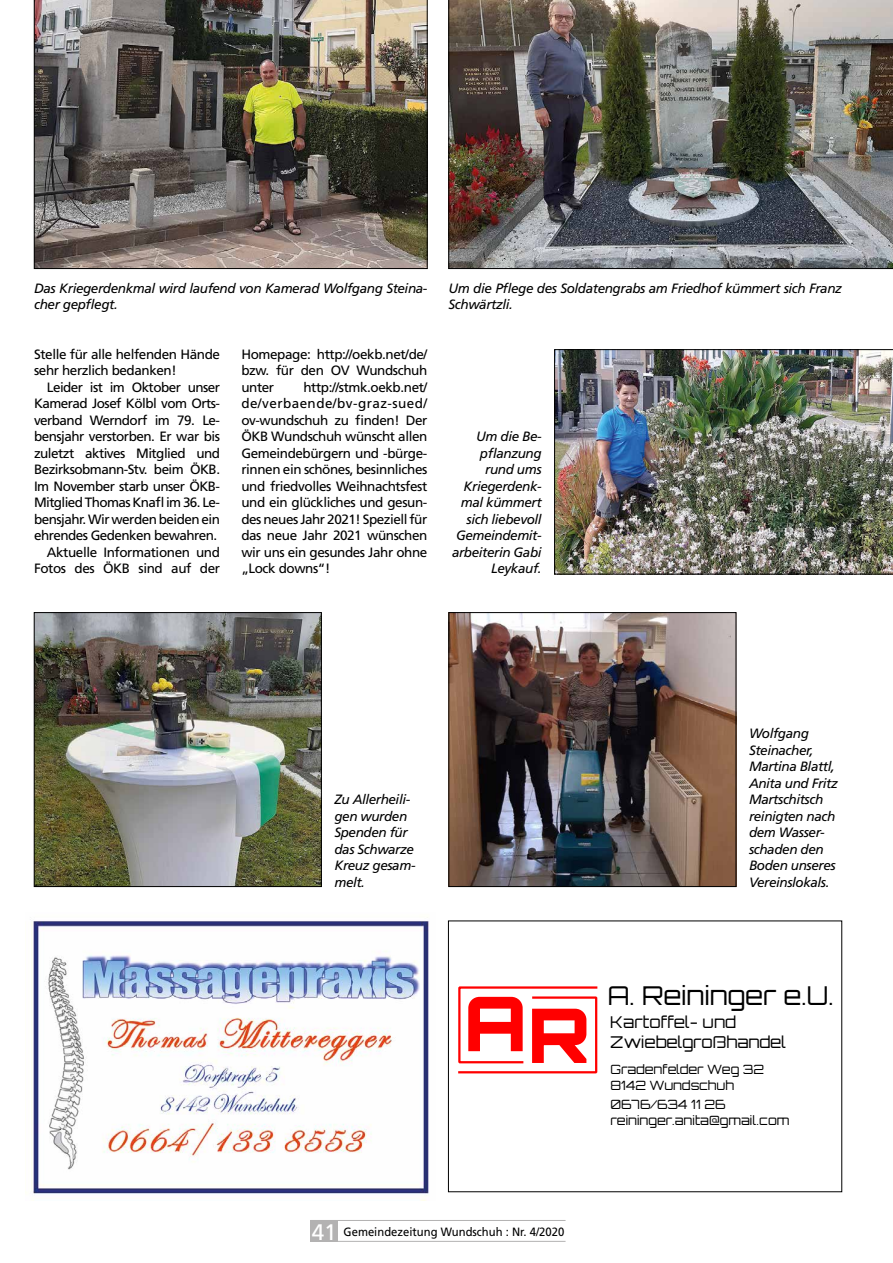
<style>
.page{position:relative;width:893px;height:1263px;background:#fff}
.page>*{position:absolute;margin:0;border:0;box-sizing:border-box;transform-origin:0 0}
.t1{font:900 75.45px "Orbitron";color:#f00}
.t2{font:300 25.95px "Orbitron";letter-spacing:-.005em;color:#000}
.t3{font:300 16.2px/20.4px "Orbitron";color:#000}
.t4{font:13.5px/16.5px "Frutiger LT Std";letter-spacing:-.04em;color:#000;text-align:justify}
.t5{font:italic 13.5px/16.5px "Frutiger LT Std";letter-spacing:-.03em;color:#000}
.t6{font:300 12.75px/16px "Orbitron";color:#000}
.t7{font:12px "Frutiger LT Std";color:#000;scale:.94 1}
.s1{font-size:22.5px;color:#fff}
</style>
<div class="page">
<div style="left:310px;top:1220px;width:28px;height:22px;background:#b3b2b2"></div>
<hr style="left:310px;top:1220px;width:256px;height:1px;background:#b3b2b2">
<hr style="left:310px;top:1241px;width:256px;height:1px;background:#b3b2b2">
<img style="left:31px;top:917px;width:398px;height:283px">
<svg style="left:458px;top:986px;width:140px;height:88px"></svg>
<img style="left:36px;top:614px;width:284px;height:271px">
<div style="left:34px;top:612px;width:288px;height:275px;border:1px solid #000"></div>
<img style="left:449px;top:0;width:444px;height:269px">
<img style="left:34px;top:0;width:393px;height:269px">
<img style="left:554px;top:349px;width:339px;height:225px">
<img style="left:451px;top:614px;width:283px;height:271px">
<div style="left:449px;top:612px;width:287px;height:275px;border:1px solid #000"></div>
<p class="t5" style="left:34px;top:280px;width:395px">Das Kriegerdenkmal wird laufend von Kamerad Wolfgang Steina&shy;cher gepflegt.</p>
<p class="t4" style="left:34px;top:346px;width:187px">Stelle für alle helfenden Hände sehr herzlich bedanken!</p>
<p class="t4" style="left:34px;top:379px;width:188px;text-align:right">Leider ist im Oktober unser<br>Kamerad Josef Kölbl vom Orts&shy;verband Werndorf im 79. Le&shy;bensjahr verstorben. Er war bis zuletzt aktives Mitglied und<br>Bezirksobmann-Stv. beim ÖKB.<br>Im November starb unser ÖKB-<br>Mitglied Thomas Knafl im 36. Le&shy;bensjahr. Wir werden beiden ein ehrendes Gedenken bewahren.<br>Aktuelle Informationen und<br>Fotos des ÖKB sind auf der</p>
<p class="t4" style="left:241px;top:346px;width:188px">Homepage: http://oekb.net/de/ bzw. für den OV Wundschuh unter</p>
<p class="t4" style="left:241px;top:379px;width:188px;text-indent:62px">http://stmk.oekb.net/ de/verbaende/bv-graz-sued/ ov-wundschuh zu finden! Der ÖKB Wundschuh wünscht allen Gemeindebürgern und -bürge&shy;rinnen ein schönes, besinnliches und friedvolles Weihnachtsfest und ein glückliches und gesun&shy;des neues Jahr 2021! Speziell für das neue Jahr 2021 wünschen wir uns ein gesundes Jahr ohne „Lock downs“!</p>
<p class="t5" style="left:449px;top:280px;width:395px">Um die Pflege des Soldatengrabs am Friedhof kümmert sich Franz<br>Schwärtzli.</p>
<p class="t5" style="left:452px;top:428px;width:91px;text-align:right">Um die Be&shy;pflanzung rund ums<br>Kriegerdenk&shy;mal kümmert sich liebevoll<br>Gemeindemit&shy;arbeiterin Gabi<br>Leykauf.</p>
<p class="t5" style="left:334px;top:791px;width:83px">Zu Allerheili&shy;gen wurden<br>Spenden für das Schwarze<br>Kreuz gesam&shy;melt.</p>
<p class="t5" style="left:749px;top:725px;width:90px">Wolfgang<br>Steinacher,<br>Martina Blattl,<br>Anita und Fritz<br>Martschitsch reinigten nach dem Wasser&shy;schaden den<br>Boden unseres<br>Vereinslokals.</p>
<h1 class="t1" style="left:464px;top:984px;width:128px">AR</h1>
<h2 class="t2" style="left:608px;top:979px;width:228px">A. Reininger e.U.</h2>
<p class="t3" style="left:610px;top:1011px;width:177px">Kartoffel- und<br>Zwiebelgroßhandel</p>
<p class="t6" style="left:610px;top:1061px;width:155px">Gradenfelder Weg 32<br>8142 Wundschuh</p>
<p class="t6" style="left:610px;top:1096px;width:180px">0676/634 11 26 reininger.anita@gmail.com</p>
<p class="t7" style="left:312px;top:1224px;width:270px"><span class="s1">41</span> Gemeindezeitung Wundschuh : Nr. 4/2020</p>
</div>
